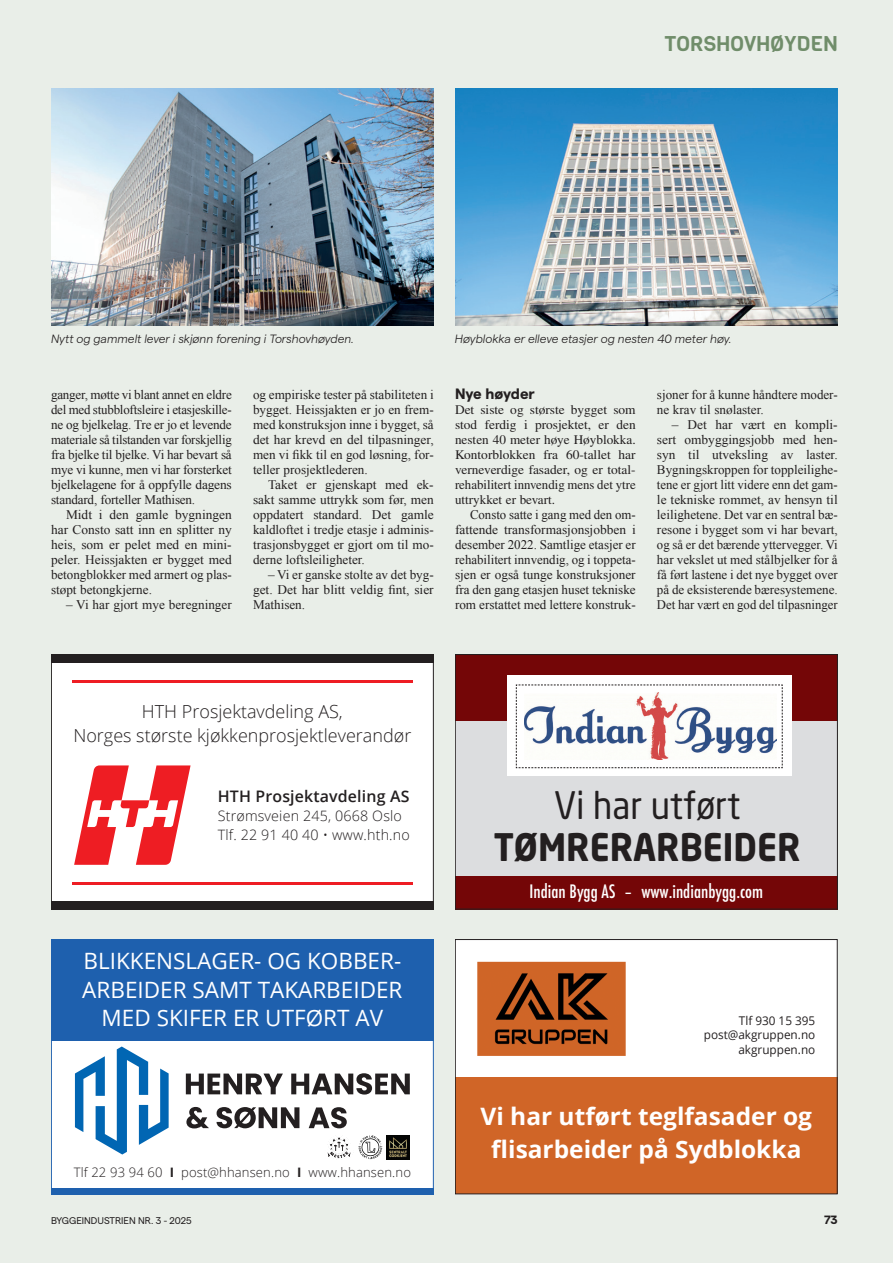
<style>
.page{position:relative;width:893px;height:1263px;background:#e9eee8}
.page>*{position:absolute;margin:0;border:0;box-sizing:border-box;transform-origin:0 0}
.t1{font:700 37.5px "Neo Sans Std";color:#231f20;scale:.92 1}
.t2{font:37.5px "Neo Sans Std";color:#231f20;scale:.92 1}
.t3{font:700 24px/33px "Open Sans";color:#fff;text-align:center}
.t4{font:22.5px/28.5px "Open Sans";color:#fff;text-align:center}
.t5{font:21px "Viga";color:#708d6a}
.t6{font:300 18px/24.6px "Open Sans";color:#231f20;text-align:center}
.t7{font:500 condensed 18px "Futura";color:#fff}
.t8{font:600 15.9px "Open Sans";letter-spacing:.01em;color:#231f20}
.t9{font:700 15px "Matter";color:#231f20}
.t10{font:300 14.25px/18.8px "Open Sans";letter-spacing:.01em;color:#231f20}
.t11{font:13.2px/15px "Times New Roman";color:#231f20;text-align:justify}
.t12{font:13.2px/15px "Times LT Std";color:#231f20;text-align:justify}
.t13{font:300 13.05px "Open Sans";letter-spacing:.01em;color:#231f20}
.t14{font:italic 300 12px "Matter";color:#231f20}
.t15{font:12px/14.4px "Open Sans";color:#231f20;text-align:right}
.t16{font:700 12px "Matter";color:#231f20}
.t17{font:9.75px "Matter";color:#231f20}
.s1{font-weight:700}
</style>
<div class="page">
<div style="left:51px;top:654px;width:383px;height:255px;background:#fff"></div>
<div style="left:51px;top:654px;width:383px;height:9px;background:#231f20"></div>
<div style="left:51px;top:901px;width:383px;height:8px;background:#231f20"></div>
<div style="left:51px;top:654px;width:383px;height:255px;border:1px solid #231f20"></div>
<hr style="left:72px;top:680px;width:340px;height:2px;background:#ee1d23">
<hr style="left:72px;top:882px;width:340px;height:2px;background:#ee1d23">
<svg style="left:74px;top:765px;width:117px;height:100px"></svg>
<div style="left:455px;top:654px;width:383px;height:67px;background:#740607"></div>
<div style="left:456px;top:721px;width:382px;height:155px;background:#dcdddf"></div>
<div style="left:507px;top:675px;width:285px;height:101px;background:#fff"></div>
<svg style="left:516px;top:684px;width:267px;height:84px"></svg>
<div style="left:455px;top:876px;width:383px;height:33px;background:#740607"></div>
<div style="left:455px;top:654px;width:383px;height:255px;border:1px solid #231f20"></div>
<div style="left:455px;top:939px;width:383px;height:255px;background:#fff"></div>
<div style="left:455px;top:1077px;width:383px;height:117px;background:#d06527"></div>
<div style="left:455px;top:939px;width:383px;height:255px;border:1px solid #231f20"></div>
<img style="left:477px;top:961px;width:149px;height:95px">
<div style="left:51px;top:939px;width:383px;height:255px;background:#fff"></div>
<div style="left:51px;top:939px;width:383px;height:101px;background:#1e60ae"></div>
<div style="left:51px;top:1188px;width:383px;height:6px;background:#1e60ae"></div>
<div style="left:51px;top:939px;width:383px;height:255px;border:1px solid #1e60ae"></div>
<svg style="left:75px;top:1046px;width:94px;height:108px"></svg>
<svg style="left:186px;top:1073px;width:97px;height:21px"></svg>
<svg style="left:291px;top:1073px;width:119px;height:21px"></svg>
<svg style="left:186px;top:1107px;width:23px;height:21px"></svg>
<svg style="left:217px;top:1107px;width:82px;height:21px"></svg>
<svg style="left:309px;top:1107px;width:38px;height:21px"></svg>
<svg style="left:327px;top:1135px;width:55px;height:24px"></svg>
<img style="left:386px;top:1135px;width:24px;height:24px">
<img style="left:51px;top:88px;width:383px;height:238px">
<img style="left:455px;top:88px;width:383px;height:238px">
<h3 class="t5" style="left:664px;top:30px;width:175px">TORSHOVHØYDEN</h3>
<p class="t14" style="left:51px;top:330px;width:304px">Nytt og gammelt lever i skjønn forening i Torshovhøyden.</p>
<p class="t14" style="left:455px;top:330px;width:278px">Høyblokka er elleve etasjer og nesten 40 meter høy.</p>
<p class="t11" style="left:51px;top:387px;width:182px">ganger, møtte vi blant annet en eldre del med stubbloftsleire i etasjeskille&shy;ne og bjelkelag. Tre er jo et levende materiale så tilstanden var forskjellig fra bjelke til bjelke. Vi har bevart så mye vi kunne, men vi har forsterket bjelkelagene for å oppfylle dagens standard, forteller Mathisen.</p>
<p class="t11" style="left:51px;top:507px;width:182px;text-indent:15px">Midt i den gamle bygningen har Consto satt inn en splitter ny heis, som er pelet med en mini&shy;peler. Heissjakten er bygget med betongblokker med armert og plas&shy;støpt betongkjerne.</p>
<p class="t11" style="left:66px;top:597px;width:167px">– Vi har gjort mye beregninger</p>
<p class="t11" style="left:253px;top:387px;width:182px">og empiriske tester på stabiliteten i bygget. Heissjakten er jo en frem&shy;med konstruksjon inne i bygget, så det har krevd en del tilpasninger, men vi fikk til en god løsning, for&shy;teller prosjektlederen.</p>
<p class="t11" style="left:253px;top:477px;width:182px;text-indent:15px">Taket er gjenskapt med ek&shy;sakt samme uttrykk som før, men oppdatert standard. Det gamle kaldloftet i tredje etasje i adminis&shy;trasjonsbygget er gjort om til mo&shy;derne loftsleiligheter.</p>
<p class="t11" style="left:253px;top:567px;width:182px;text-indent:15px">– Vi er ganske stolte av det byg&shy;get. Det har blitt veldig fint, sier Mathisen.</p>
<p class="t9" style="left:455px;top:383px;width:81px">Nye høyder</p>
<p class="t12" style="left:455px;top:402px;width:182px">Det siste og største bygget som stod ferdig i prosjektet, er den nesten 40 meter høye Høyblokka.<br>Kontorblokken fra 60-tallet har verneverdige fasader, og er total&shy;rehabilitert innvendig mens det ytre uttrykket er bevart.</p>
<p class="t11" style="left:455px;top:507px;width:182px;text-indent:15px">Consto satte i gang med den om&shy;fattende transformasjonsjobben i desember 2022. Samtlige etasjer er rehabilitert innvendig, og i toppeta&shy;sjen er også tunge konstruksjoner fra den gang etasjen huset tekniske rom erstattet med lettere konstruk-</p>
<p class="t11" style="left:657px;top:387px;width:182px">sjoner for å kunne håndtere moder&shy;ne krav til snølaster.</p>
<p class="t11" style="left:657px;top:417px;width:182px;text-indent:15px">– Det har vært en kompli&shy;sert ombyggingsjobb med hen&shy;syn til utveksling av laster.<br>Bygningskroppen for toppleilighe&shy;tene er gjort litt videre enn det gam&shy;le tekniske rommet, av hensyn til leilighetene. Det var en sentral bæ&shy;resone i bygget som vi har bevart, og så er det bærende yttervegger. Vi har vekslet ut med stålbjelker for å få ført lastene i det nye bygget over på de eksisterende bæresystemene.<br>Det har vært en god del tilpasninger</p>
<h3 class="t6" style="left:73px;top:698px;width:339px">HTH Prosjektavdeling AS,<br>Norges største kjøkkenprosjektleverandør</h3>
<p class="t8" style="left:218px;top:786px;width:193px">HTH Prosjektavdeling AS</p>
<p class="t10" style="left:218px;top:806px;width:193px">Strømsveien 245, 0668 Oslo<br>Tlf. 22 91 40 40 • www.hth.no</p>
<h3 class="t4" style="left:82px;top:946px;width:322px">BLIKKENSLAGER- OG KOBBER-<br>ARBEIDER SAMT TAKARBEIDER<br>MED SKIFER ER UTFØRT AV</h3>
<p class="t13" style="left:74px;top:1163px;width:339px">Tlf 22 93 94 60 <span class="s1">I</span> post@hhansen.no <span class="s1">I</span> www.hhansen.no</p>
<h1 class="t2" style="left:554px;top:782px;width:204px">Vi har utført</h1>
<h1 class="t1" style="left:494px;top:823px;width:335px">TØMRERARBEIDER</h1>
<h3 class="t7" style="left:530px;top:880px;width:235px">Indian Bygg AS – www.indianbygg.com</h3>
<p class="t15" style="left:704px;top:1013px;width:113px">Tlf 930 15 395 post@akgruppen.no akgruppen.no</p>
<h2 class="t3" style="left:481px;top:1099px;width:333px">Vi har utført teglfasader og flisarbeider på Sydblokka</h2>
<p class="t17" style="left:51px;top:1213px;width:142px">BYGGEINDUSTRIEN NR. 3 - 2025</p>
<p class="t16" style="left:824px;top:1211px;width:15px">73</p>
</div>
